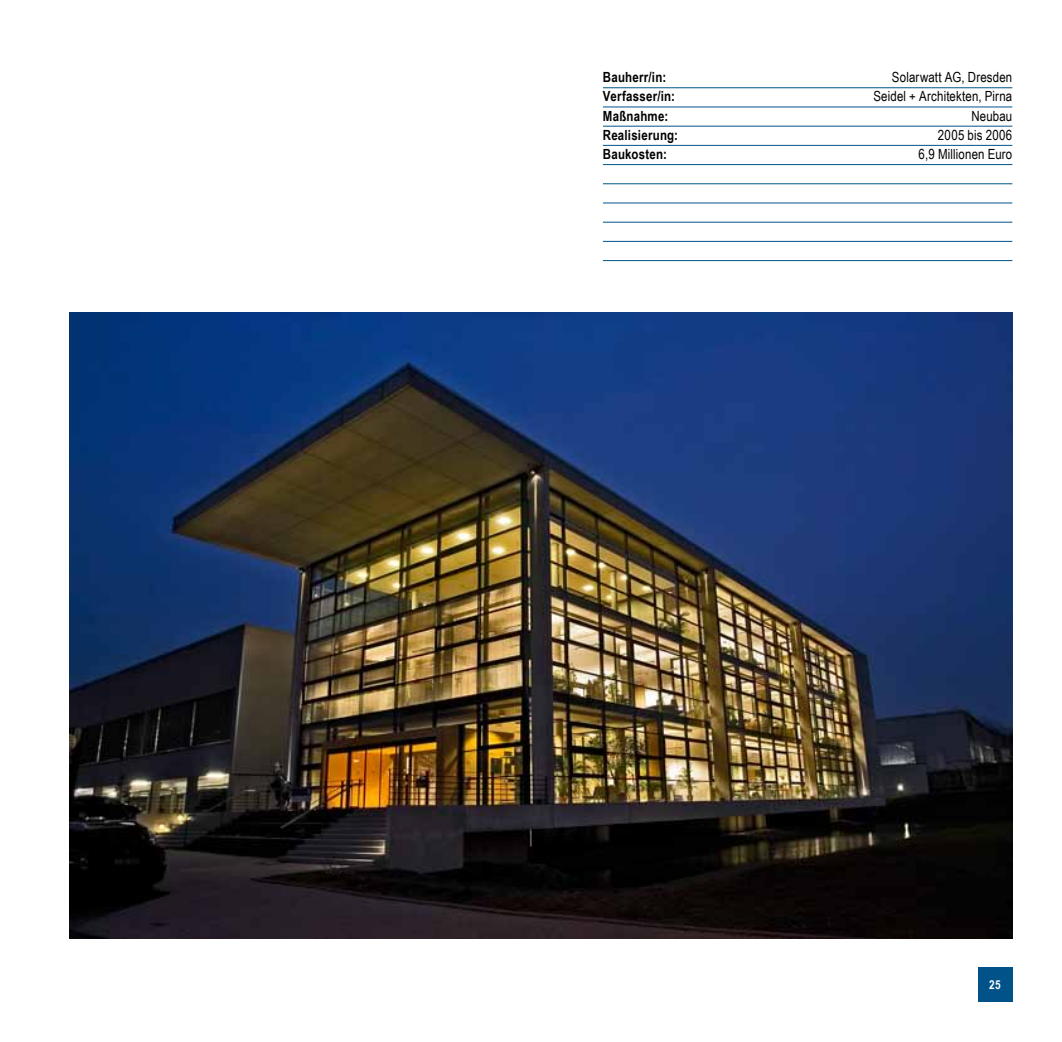
<style>
.page{position:relative;width:1062px;height:1042px;background:#fff}
.page>*{position:absolute;margin:0;border:0;box-sizing:border-box;transform-origin:0 0}
.t1{font:14px "Arial Narrow";letter-spacing:.01em;color:#000}
.t2{font:700 14px "Arial Narrow";letter-spacing:.015em;color:#000}
.t3{font:700 12.25px "Arial Narrow";color:#fff}
</style>
<div class="page">
<div style="left:977px;top:967px;width:35px;height:35px;background:#005288"></div>
<img style="left:69px;top:313px;width:943px;height:626px">
<hr style="left:603px;top:107px;width:409px;height:1px;background:#005288">
<hr style="left:603px;top:87px;width:409px;height:1px;background:#005288">
<hr style="left:603px;top:126px;width:409px;height:1px;background:#005288">
<hr style="left:603px;top:145px;width:409px;height:1px;background:#005288">
<hr style="left:603px;top:164px;width:409px;height:1px;background:#005288">
<hr style="left:603px;top:183px;width:409px;height:1px;background:#005288">
<hr style="left:603px;top:203px;width:409px;height:1px;background:#005288">
<hr style="left:603px;top:222px;width:409px;height:1px;background:#005288">
<hr style="left:603px;top:241px;width:409px;height:1px;background:#005288">
<hr style="left:603px;top:260px;width:409px;height:1px;background:#005288">
<p class="t2" style="left:603px;top:67px;width:65px">Bauherr/in:</p>
<p class="t1" style="left:892px;top:67px;width:122px">Solarwatt AG, Dresden</p>
<p class="t2" style="left:603px;top:86px;width:74px">Verfasser/in:</p>
<p class="t1" style="left:873px;top:86px;width:140px">Seidel + Architekten, Pirna</p>
<p class="t2" style="left:603px;top:105px;width:67px">Maßnahme:</p>
<p class="t1" style="left:971px;top:105px;width:42px">Neubau</p>
<p class="t2" style="left:603px;top:124px;width:77px">Realisierung:</p>
<p class="t1" style="left:938px;top:125px;width:76px">2005 bis 2006</p>
<p class="t2" style="left:603px;top:144px;width:65px">Baukosten:</p>
<p class="t1" style="left:918px;top:144px;width:95px">6,9 Millionen Euro</p>
<p class="t3" style="left:989px;top:975px;width:13px">25</p>
</div>
